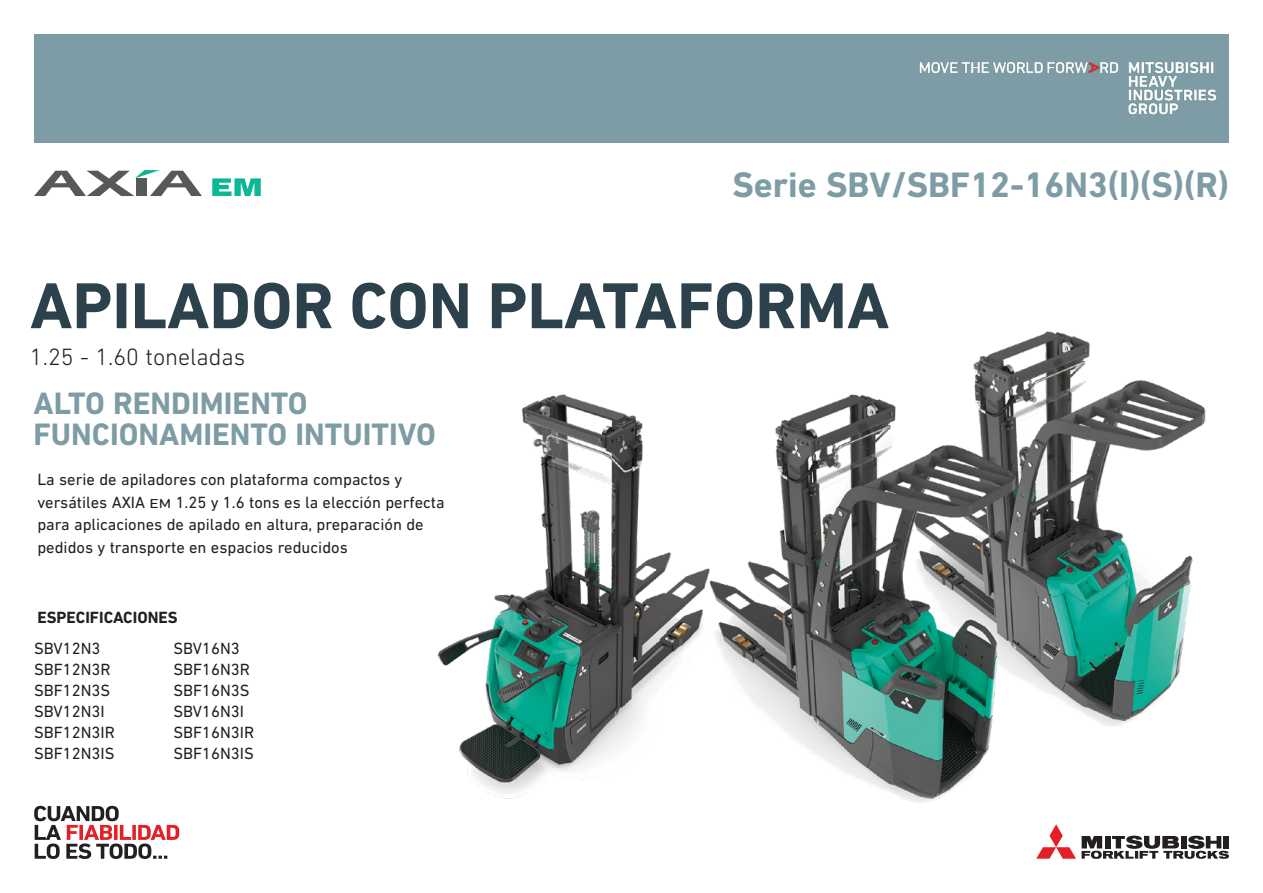
<style>
.page{position:relative;width:1263px;height:893px;background:#fff}
.page>*{position:absolute;margin:0;border:0;box-sizing:border-box;transform-origin:0 0}
.t1{font:700 66px "DIN Next LT Pro";color:#2c414c}
.t2{font:700 36px "DIN Next LT Pro";color:#7e9ca5}
.t3{font:700 31.5px/31.5px "DIN Next LT Pro";color:#7e9ca5}
.t4{font:300 24px "DIN Next LT Pro";color:#231f20}
.t5{font:16.5px/21px "DIN Next LT Pro";color:#231f20}
.t6{font:700 16.5px "DIN Next LT Pro";color:#231f20}
.s1{font-size:13.2px}
</style>
<div class="page">
<svg style="left:34px;top:170px;width:168px;height:26px"></svg>
<svg style="left:212px;top:178px;width:49px;height:18px"></svg>
<img style="left:437px;top:331px;width:769px;height:472px">
<svg style="left:1036px;top:824px;width:193px;height:35px"></svg>
<div style="left:34px;top:34px;width:1195px;height:108px;background:#7e9ca5"></div>
<img style="left:919px;top:62px;width:298px;height:53px">
<svg style="left:34px;top:806px;width:145px;height:53px"></svg>
<h2 class="t2" style="left:732px;top:164px;width:498px">Serie SBV/SBF12-16N3(I)(S)(R)</h2>
<h1 class="t1" style="left:30px;top:267px;width:861px">APILADOR CON PLATAFORMA</h1>
<h3 class="t4" style="left:30px;top:343px;width:217px">1.25 - 1.60 toneladas</h3>
<h3 class="t3" style="left:33px;top:387px;width:404px">ALTO RENDIMIENTO<br>FUNCIONAMIENTO INTUITIVO</h3>
<p class="t5" style="left:37px;top:468px;width:409px;line-height:22.5px">La serie de apiladores con plataforma compactos y versátiles AXIA <span class="s1">EM</span> 1.25 y 1.6 tons es la elección perfecta para aplicaciones de apilado en altura, preparación de pedidos y transporte en espacios reducidos</p>
<p class="t6" style="left:37px;top:608px;width:142px">ESPECIFICACIONES</p>
<p class="t5" style="left:34px;top:638px;width:82px">SBV12N3<br>SBF12N3R<br>SBF12N3S<br>SBV12N3I<br>SBF12N3IR<br>SBF12N3IS</p>
<p class="t5" style="left:173px;top:638px;width:82px">SBV16N3<br>SBF16N3R<br>SBF16N3S<br>SBV16N3I<br>SBF16N3IR<br>SBF16N3IS</p>
</div>
